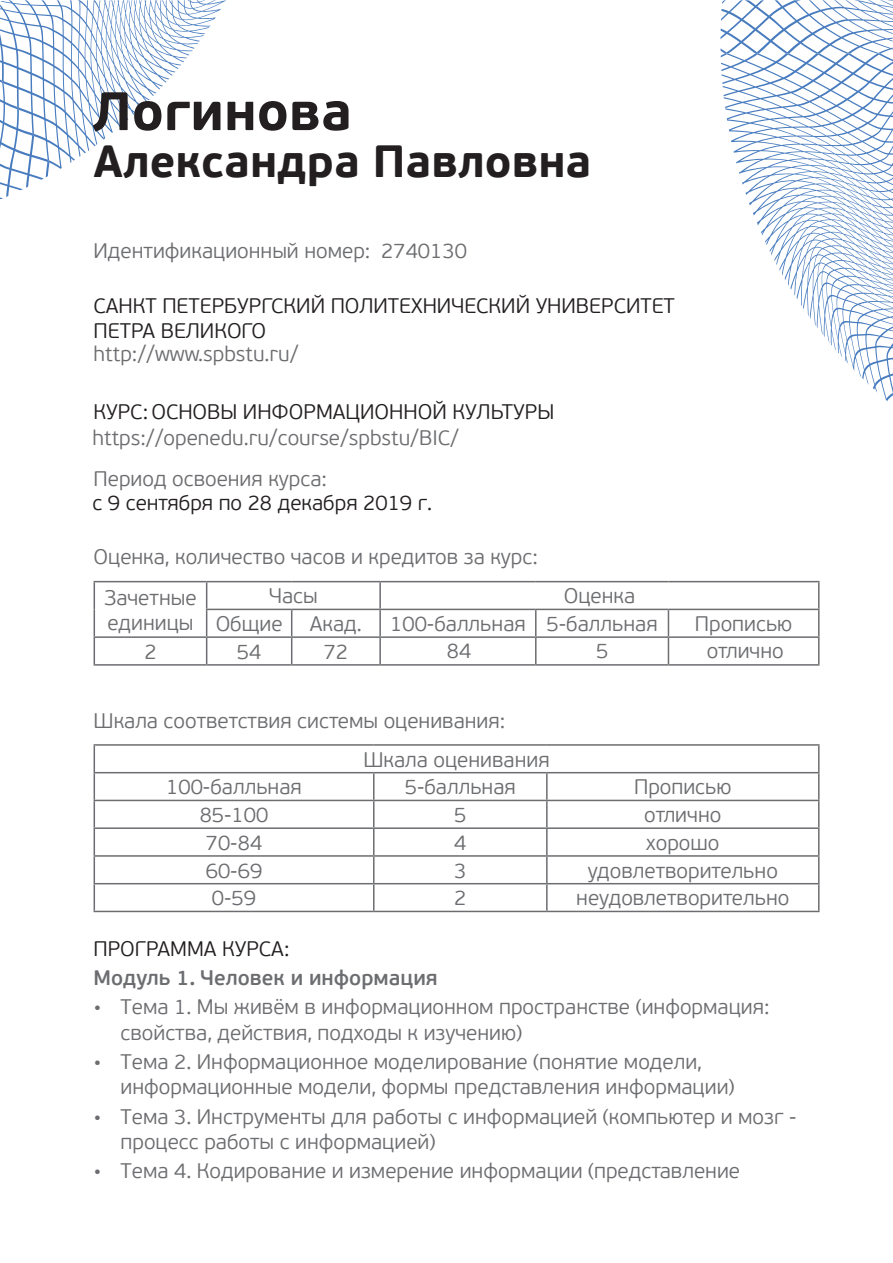
<style>
.page{position:relative;width:893px;height:1263px;background:#fff}
.page>*{position:absolute;margin:0;border:0;box-sizing:border-box;transform-origin:0 0}
.t1{font:700 54px "PF Beau Sans Pro";color:#231f20}
.t2{font:700 45px "PF Beau Sans Pro";color:#231f20}
.t3{font:300 21px/25.2px "PF Beau Sans Pro";color:#6c6d70}
.t4{font:300 21px "PF Beau Sans Pro";color:#231f20}
.t5{font:600 21px "PF Beau Sans Pro";color:#6c6d70}
</style>
<div class="page">
<svg style="left:720px;top:0;width:173px;height:54px"></svg>
<svg style="left:720px;top:54px;width:173px;height:348px"></svg>
<svg style="left:0;top:0;width:226px;height:199px"></svg>
<hr style="left:94px;top:581px;width:113px;height:1px;background:#6c6d70">
<hr style="left:207px;top:581px;width:85px;height:1px;background:#6c6d70">
<hr style="left:292px;top:581px;width:88px;height:1px;background:#6c6d70">
<hr style="left:380px;top:581px;width:156px;height:1px;background:#6c6d70">
<hr style="left:379px;top:582px;width:2px;height:27px;background:#6c6d70">
<hr style="left:536px;top:581px;width:132px;height:1px;background:#6c6d70">
<hr style="left:668px;top:581px;width:151px;height:1px;background:#6c6d70">
<hr style="left:206px;top:609px;width:86px;height:1px;background:#6c6d70">
<hr style="left:292px;top:609px;width:88px;height:1px;background:#6c6d70">
<hr style="left:380px;top:609px;width:156px;height:1px;background:#6c6d70">
<hr style="left:379px;top:610px;width:2px;height:26px;background:#6c6d70">
<hr style="left:536px;top:609px;width:132px;height:1px;background:#6c6d70">
<hr style="left:668px;top:609px;width:151px;height:1px;background:#6c6d70">
<hr style="left:94px;top:636px;width:113px;height:2px;background:#6c6d70">
<svg style="left:94px;top:582px;width:1px;height:82px"></svg>
<hr style="left:207px;top:636px;width:85px;height:2px;background:#6c6d70">
<svg style="left:206px;top:582px;width:1px;height:82px"></svg>
<hr style="left:292px;top:636px;width:88px;height:2px;background:#6c6d70">
<svg style="left:291px;top:610px;width:1px;height:54px"></svg>
<hr style="left:380px;top:636px;width:156px;height:2px;background:#6c6d70">
<hr style="left:379px;top:638px;width:2px;height:26px;background:#6c6d70">
<hr style="left:536px;top:636px;width:132px;height:2px;background:#6c6d70">
<svg style="left:535px;top:610px;width:1px;height:54px"></svg>
<hr style="left:668px;top:636px;width:151px;height:2px;background:#6c6d70">
<svg style="left:668px;top:610px;width:1px;height:54px"></svg>
<svg style="left:818px;top:582px;width:1px;height:82px"></svg>
<hr style="left:94px;top:664px;width:113px;height:2px;background:#6c6d70">
<hr style="left:207px;top:664px;width:85px;height:2px;background:#6c6d70">
<hr style="left:292px;top:664px;width:88px;height:2px;background:#6c6d70">
<hr style="left:380px;top:664px;width:156px;height:2px;background:#6c6d70">
<hr style="left:536px;top:664px;width:132px;height:2px;background:#6c6d70">
<hr style="left:668px;top:664px;width:151px;height:2px;background:#6c6d70">
<hr style="left:94px;top:744px;width:280px;height:2px;background:#6c6d70">
<hr style="left:374px;top:744px;width:173px;height:2px;background:#6c6d70">
<hr style="left:547px;top:744px;width:272px;height:2px;background:#6c6d70">
<hr style="left:94px;top:772px;width:280px;height:1px;background:#6c6d70">
<hr style="left:374px;top:772px;width:173px;height:1px;background:#6c6d70">
<hr style="left:547px;top:772px;width:272px;height:1px;background:#6c6d70">
<hr style="left:546px;top:773px;width:2px;height:27px;background:#6c6d70">
<hr style="left:94px;top:800px;width:280px;height:1px;background:#6c6d70">
<hr style="left:374px;top:800px;width:173px;height:1px;background:#6c6d70">
<hr style="left:547px;top:800px;width:272px;height:1px;background:#6c6d70">
<hr style="left:546px;top:801px;width:2px;height:26px;background:#6c6d70">
<hr style="left:94px;top:827px;width:280px;height:2px;background:#6c6d70">
<hr style="left:374px;top:827px;width:173px;height:2px;background:#6c6d70">
<hr style="left:547px;top:827px;width:272px;height:2px;background:#6c6d70">
<hr style="left:546px;top:829px;width:2px;height:26px;background:#6c6d70">
<hr style="left:94px;top:855px;width:280px;height:2px;background:#6c6d70">
<hr style="left:374px;top:855px;width:173px;height:2px;background:#6c6d70">
<hr style="left:547px;top:855px;width:272px;height:2px;background:#6c6d70">
<hr style="left:546px;top:857px;width:2px;height:26px;background:#6c6d70">
<hr style="left:94px;top:883px;width:280px;height:1px;background:#6c6d70">
<svg style="left:94px;top:746px;width:1px;height:165px"></svg>
<hr style="left:374px;top:883px;width:173px;height:1px;background:#6c6d70">
<svg style="left:373px;top:773px;width:1px;height:138px"></svg>
<hr style="left:547px;top:883px;width:272px;height:1px;background:#6c6d70">
<hr style="left:546px;top:884px;width:2px;height:27px;background:#6c6d70">
<svg style="left:818px;top:746px;width:1px;height:165px"></svg>
<hr style="left:94px;top:911px;width:280px;height:1px;background:#6c6d70">
<hr style="left:374px;top:911px;width:173px;height:1px;background:#6c6d70">
<hr style="left:547px;top:911px;width:272px;height:1px;background:#6c6d70">
<p class="t1" style="left:92px;top:78px;width:261px">Логинова</p>
<p class="t2" style="left:94px;top:133px;width:499px">Александра Павловна</p>
<p class="t3" style="left:94px;top:238px;width:278px">Идентификационный номер:</p>
<p class="t4" style="left:94px;top:293px;width:583px">САНКТ ПЕТЕРБУРГСКИЙ ПОЛИТЕХНИЧЕСКИЙ УНИВЕРСИТЕТ</p>
<p class="t4" style="left:94px;top:319px;width:174px">ПЕТРА ВЕЛИКОГО</p>
<p class="t3" style="left:94px;top:342px;width:206px">http://www.spbstu.ru/</p>
<p class="t4" style="left:94px;top:400px;width:462px">КУРС:ОСНОВЫ ИНФОРМАЦИОННОЙ КУЛЬТУРЫ</p>
<p class="t3" style="left:381px;top:238px;width:87px">2740130</p>
<p class="t3" style="left:92px;top:426px;width:368px">https://openedu.ru/course/spbstu/BIC/</p>
<p class="t3" style="left:94px;top:466px;width:235px">Период освоения курса:</p>
<p class="t4" style="left:92px;top:491px;width:341px">с 9 сентября по 28 декабря 2019 г.</p>
<p class="t3" style="left:94px;top:545px;width:446px">Оценка, количество часов и кредитов за курс:</p>
<p class="t3" style="left:104px;top:585px;width:94px">Зачетные единицы</p>
<p class="t3" style="left:269px;top:584px;width:50px">Часы</p>
<p class="t3" style="left:564px;top:584px;width:73px">Оценка</p>
<p class="t3" style="left:216px;top:612px;width:69px">Общие</p>
<p class="t3" style="left:310px;top:612px;width:53px">Акад.</p>
<p class="t3" style="left:390px;top:612px;width:137px">100-балльная</p>
<p class="t3" style="left:547px;top:612px;width:113px">5-балльная</p>
<p class="t3" style="left:695px;top:612px;width:99px">Прописью</p>
<p class="t3" style="left:144px;top:639px;width:14px">2</p>
<p class="t3" style="left:237px;top:639px;width:26px">54</p>
<p class="t3" style="left:324px;top:639px;width:26px">72</p>
<p class="t3" style="left:447px;top:639px;width:26px">84</p>
<p class="t3" style="left:596px;top:639px;width:14px">5</p>
<p class="t3" style="left:707px;top:639px;width:79px">отлично</p>
<p class="t3" style="left:94px;top:709px;width:413px">Шкала соответствия системы оценивания:</p>
<p class="t3" style="left:363px;top:747px;width:188px">Шкала оценивания</p>
<p class="t3" style="left:166px;top:775px;width:137px">100-балльная</p>
<p class="t3" style="left:405px;top:775px;width:113px">5-балльная</p>
<p class="t3" style="left:634px;top:775px;width:99px">Прописью</p>
<p class="t3" style="left:200px;top:803px;width:70px">85-100</p>
<p class="t3" style="left:454px;top:803px;width:14px">5</p>
<p class="t3" style="left:644px;top:803px;width:79px">отлично</p>
<p class="t3" style="left:206px;top:830px;width:58px">70-84</p>
<p class="t3" style="left:454px;top:830px;width:14px">4</p>
<p class="t3" style="left:646px;top:830px;width:75px">хорошо</p>
<p class="t3" style="left:206px;top:858px;width:58px">60-69</p>
<p class="t3" style="left:454px;top:858px;width:14px">3</p>
<p class="t3" style="left:588px;top:858px;width:192px">удовлетворительно</p>
<p class="t3" style="left:212px;top:886px;width:46px">0-59</p>
<p class="t3" style="left:454px;top:886px;width:14px">2</p>
<p class="t3" style="left:576px;top:886px;width:215px">неудовлетворительно</p>
<p class="t4" style="left:94px;top:936px;width:197px">ПРОГРАММА КУРСА:</p>
<p class="t5" style="left:94px;top:965px;width:346px">Модуль 1. Человек и информация</p>
<p class="t3" style="left:121px;top:995px;width:650px;text-indent:-27px">• Тема 1. Мы живём в информационном пространстве (информация: свойства, действия, подходы к изучению)</p>
<p class="t3" style="left:121px;top:1050px;width:615px;text-indent:-27px">• Тема 2. Информационное моделирование (понятие модели, информационные модели, формы представления информации)</p>
<p class="t3" style="left:121px;top:1104px;width:677px;text-indent:-27px">• Тема 3. Инструменты для работы с информацией (компьютер и мозг - процесс работы с информацией)</p>
<p class="t3" style="left:94px;top:1159px;width:648px">• Тема 4. Кодирование и измерение информации (представление</p>
</div>
